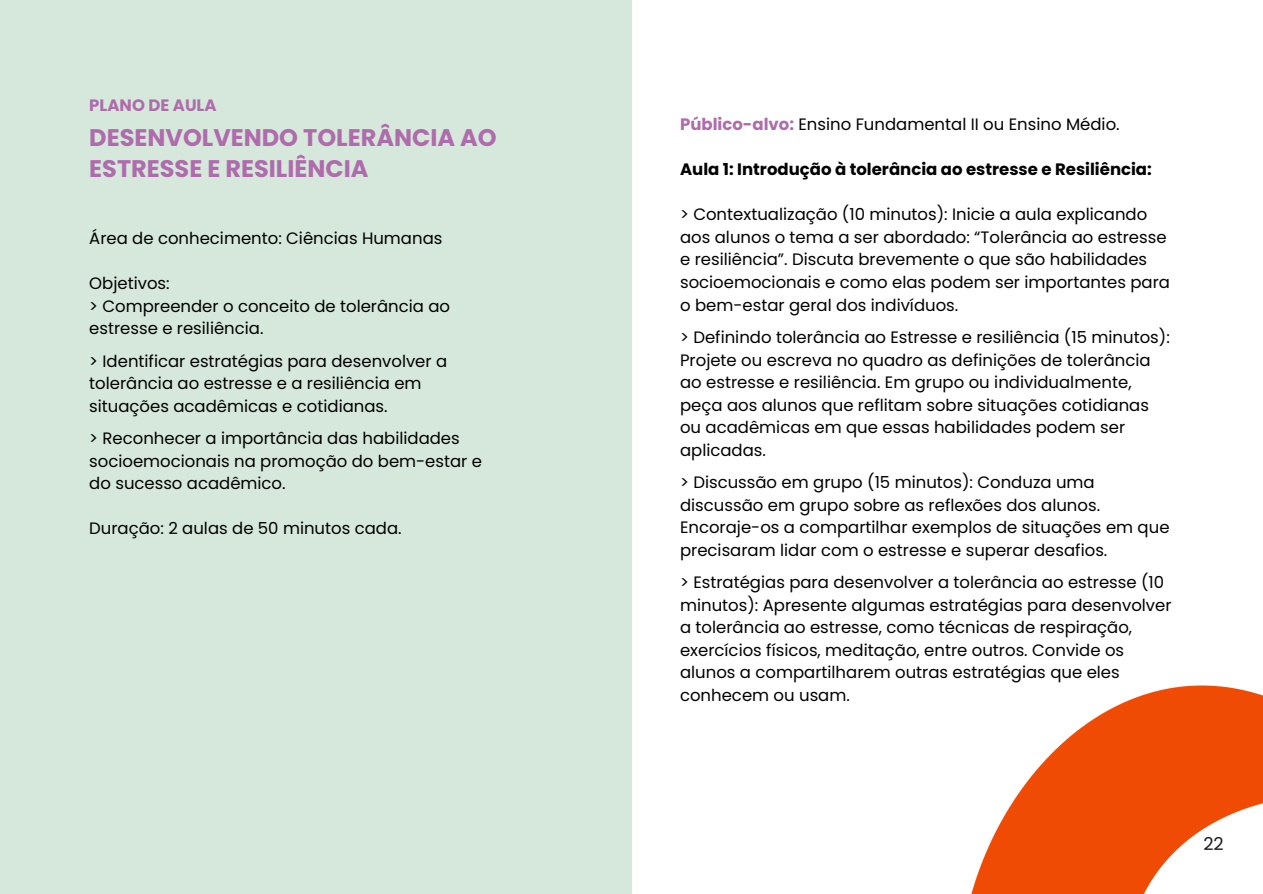
<style>
.page{position:relative;width:1263px;height:894px;background:#fff}
.page>*{position:absolute;margin:0;border:0;box-sizing:border-box;transform-origin:0 0}
.t1{font:700 24px/30.3px "Poppins";color:#af6cac}
.t2{font:17.7px "Poppins";color:#1a1a1a}
.t3{font:16.5px/22.5px "Poppins";color:#000}
.t4{font:700 16.5px "Poppins";color:#000}
.t5{font:700 16.5px "Poppins";color:#af6cac}
.s1{font-weight:700;color:#af6cac}
</style>
<div class="page">
<div style="left:0;top:0;width:631px;height:893px;background:#d6e8db"></div>
<img style="left:971px;top:685px;width:292px;height:208px">
<p class="t5" style="left:89px;top:93px;width:129px">PLANO DE AULA</p>
<p class="t1" style="left:89px;top:123px;width:409px">DESENVOLVENDO TOLERÂNCIA AO<br>ESTRESSE E RESILIÊNCIA</p>
<h2 class="t3" style="left:89px;top:227px;width:355px">Área de conhecimento: Ciências Humanas</h2>
<h1 class="t3" style="left:89px;top:272px;width:82px">Objetivos:</h1>
<p class="t3" style="left:89px;top:294px;width:362px">&gt; Compreender o conceito de tolerância ao estresse e resiliência.</p>
<p class="t3" style="left:89px;top:349px;width:359px">&gt; Identificar estratégias para desenvolver a tolerância ao estresse e a resiliência em situações acadêmicas e cotidianas.</p>
<p class="t3" style="left:89px;top:427px;width:394px">&gt; Reconhecer a importância das habilidades socioemocionais na promoção do bem-estar e do sucesso acadêmico.</p>
<p class="t3" style="left:89px;top:517px;width:314px">Duração: 2 aulas de 50 minutos cada.</p>
<p class="t3" style="left:680px;top:113px;width:441px"><span class="s1">Público-alvo:</span> Ensino Fundamental II ou Ensino Médio.</p>
<p class="t4" style="left:680px;top:158px;width:473px">Aula 1: Introdução à tolerância ao estresse e Resiliência:</p>
<p class="t3" style="left:680px;top:203px;width:491px">&gt; Contextualização (10 minutos): Inicie a aula explicando aos alunos o tema a ser abordado: “Tolerância ao estresse e resiliência”. Discuta brevemente o que são habilidades socioemocionais e como elas podem ser importantes para o bem-estar geral dos indivíduos.</p>
<h3 class="t3" style="left:680px;top:326px;width:491px">&gt; Definindo tolerância ao Estresse e resiliência (15 minutos):<br>Projete ou escreva no quadro as definições de tolerância ao estresse e resiliência. Em grupo ou individualmente, peça aos alunos que reflitam sobre situações cotidianas ou acadêmicas em que essas habilidades podem ser aplicadas.</h3>
<p class="t3" style="left:680px;top:471px;width:491px">&gt; Discussão em grupo (15 minutos): Conduza uma discussão em grupo sobre as reflexões dos alunos.<br>Encoraje-os a compartilhar exemplos de situações em que precisaram lidar com o estresse e superar desafios.</p>
<p class="t3" style="left:680px;top:571px;width:493px">&gt; Estratégias para desenvolver a tolerância ao estresse (10 minutos): Apresente algumas estratégias para desenvolver a tolerância ao estresse, como técnicas de respiração, exercícios físicos, meditação, entre outros. Convide os alunos a compartilharem outras estratégias que eles conhecem ou usam.</p>
<p class="t2" style="left:1203px;top:830px;width:22px">22</p>
</div>
